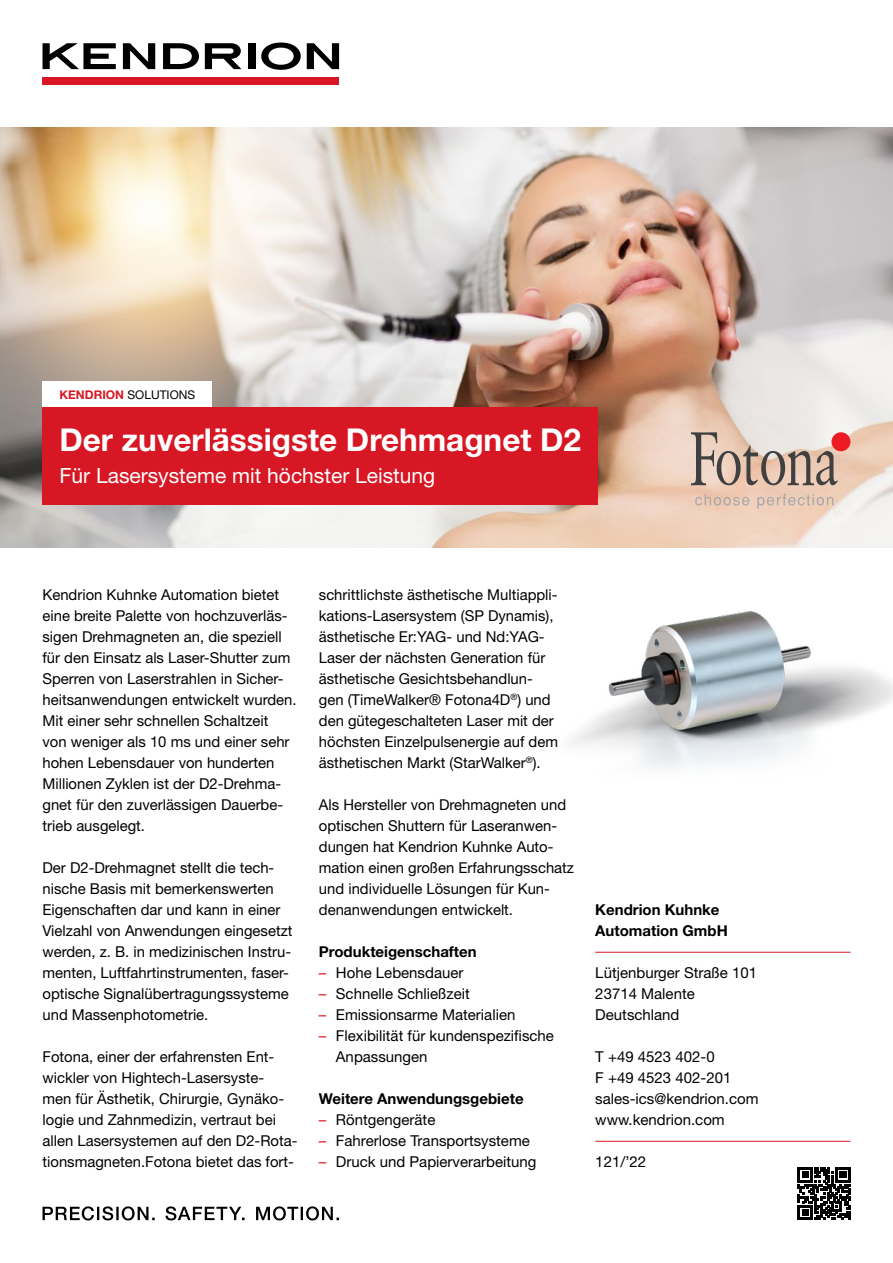
<style>
.page{position:relative;width:893px;height:1263px;background:#fff}
.page>*{position:absolute;margin:0;border:0;box-sizing:border-box;transform-origin:0 0}
.t1{font:700 31.5px "Helvetica Neue LT Pro";color:#fff}
.t2{font:21px "Helvetica Neue LT Pro";color:#fff}
.t3{font:15px/21px "Helvetica Neue LT Pro";color:#000}
.t4{font:700 15px/21px "Helvetica Neue LT Pro";color:#000}
.t5{font:12px "Helvetica Neue LT Pro";color:#000}
.s1{font-weight:700;color:#d81724}
.s2{color:#d81724}
</style>
<div class="page">
<div style="left:248px;top:43px;width:7px;height:26px;background:#000"></div>
<svg style="left:261px;top:43px;width:40px;height:27px"></svg>
<svg style="left:163px;top:43px;width:36px;height:26px"></svg>
<svg style="left:43px;top:43px;width:73px;height:26px"></svg>
<svg style="left:205px;top:43px;width:36px;height:26px"></svg>
<div style="left:43px;top:78px;width:296px;height:7px;background:#d81724"></div>
<svg style="left:123px;top:43px;width:32px;height:26px"></svg>
<svg style="left:307px;top:43px;width:32px;height:26px"></svg>
<hr style="left:595px;top:952px;width:255px;height:1px;background:#d81724">
<hr style="left:595px;top:1141px;width:255px;height:1px;background:#d81724">
<svg style="left:43px;top:1206px;width:296px;height:14px"></svg>
<svg style="left:798px;top:1167px;width:52px;height:53px"></svg>
<img style="left:478px;top:547px;width:415px;height:222px">
<img style="left:0;top:128px;width:893px;height:419px">
<div style="left:43px;top:407px;width:555px;height:98px;background:#d81724"></div>
<div style="left:43px;top:381px;width:169px;height:26px;background:#fff"></div>
<svg style="left:691px;top:432px;width:147px;height:53px;background:#c2afa4"></svg>
<svg style="left:695px;top:494px;width:54px;height:12px"></svg>
<svg style="left:757px;top:494px;width:76px;height:14px"></svg>
<div style="left:831px;top:432px;width:19px;height:19px;background:#ed1c24;border-radius:50%"></div>
<p class="t5" style="left:60px;top:387px;width:137px"><span class="s1">KENDRION</span> SOLUTIONS</p>
<h1 class="t1" style="left:60px;top:420px;width:523px">Der zuverlässigste Drehmagnet D2</h1>
<h2 class="t2" style="left:60px;top:463px;width:377px">Für Lasersysteme mit höchster Leistung</h2>
<p class="t3" style="left:43px;top:584px;width:256px">Kendrion Kuhnke Automation bietet eine breite Palette von hochzuverläs&shy;sigen Drehmagneten an, die speziell für den Einsatz als Laser-Shutter zum Sperren von Laserstrahlen in Sicher&shy;heitsanwendungen entwickelt wurden.<br>Mit einer sehr schnellen Schaltzeit<br>von weniger als 10 ms und einer sehr hohen Lebensdauer von hunderten Millionen Zyklen ist der D2-Drehma&shy;gnet für den zuverlässigen Dauerbe&shy;trieb ausgelegt.</p>
<p class="t3" style="left:43px;top:857px;width:251px">Der D2-Drehmagnet stellt die tech&shy;nische Basis mit bemerkenswerten Eigenschaften dar und kann in einer Vielzahl von Anwendungen eingesetzt werden, z. B. in medizinischen Instru&shy;menten, Luftfahrtinstrumenten, faser&shy;optische Signalübertragungssysteme und Massenphotometrie.</p>
<p class="t3" style="left:43px;top:1046px;width:256px">Fotona, einer der erfahrensten Ent&shy;wickler von Hightech-Lasersyste-<br>men für Ästhetik, Chirurgie, Gynäko&shy;logie und Zahnmedizin, vertraut bei allen Lasersystemen auf den D2-Rota&shy;tionsmagneten.Fotona bietet das fort-</p>
<p class="t3" style="left:319px;top:584px;width:241px">schrittlichste ästhetische Multiappli&shy;kations-Lasersystem (SP Dynamis), ästhetische Er:YAG- und Nd:YAG-Laser der nächsten Generation für ästhetische Gesichtsbehandlun&shy;gen (TimeWalker® Fotona4D<sup>®</sup>) und den gütegeschalteten Laser mit der höchsten Einzelpulsenergie auf dem ästhetischen Markt (StarWalker<sup>®</sup>).</p>
<p class="t3" style="left:319px;top:794px;width:257px">Als Hersteller von Drehmagneten und optischen Shuttern für Laseranwen&shy;dungen hat Kendrion Kuhnke Auto&shy;mation einen großen Erfahrungsschatz und individuelle Lösungen für Kun&shy;denanwendungen entwickelt.</p>
<p class="t4" style="left:319px;top:941px;width:159px">Produkteigenschaften</p>
<p class="t3" style="left:319px;top:962px;width:146px"><span class="s2">–</span> Hohe Lebensdauer</p>
<p class="t3" style="left:319px;top:983px;width:152px"><span class="s2">–</span> Schnelle Schließzeit</p>
<p class="t3" style="left:319px;top:1004px;width:198px"><span class="s2">–</span> Emissionsarme Materialien</p>
<p class="t3" style="left:336px;top:1025px;width:220px;text-indent:-17px"><span class="s2">–</span> Flexibilität für kundenspezifische<br>Anpassungen</p>
<p class="t4" style="left:319px;top:1088px;width:206px">Weitere Anwendungsgebiete</p>
<p class="t3" style="left:319px;top:1109px;width:118px"><span class="s2">–</span> Röntgengeräte</p>
<p class="t3" style="left:319px;top:1130px;width:212px"><span class="s2">–</span> Fahrerlose Transportsysteme</p>
<p class="t3" style="left:319px;top:1151px;width:219px"><span class="s2">–</span> Druck und Papierverarbeitung</p>
<p class="t4" style="left:595px;top:899px;width:134px">Kendrion Kuhnke<br>Automation GmbH</p>
<p class="t3" style="left:595px;top:962px;width:163px">Lütjenburger Straße 101<br>23714 Malente<br>Deutschland</p>
<p class="t3" style="left:595px;top:1046px;width:165px">T +49 4523 402-0<br>F +49 4523 402-201 sales-ics@kendrion.com www.kendrion.com</p>
<p class="t3" style="left:595px;top:1151px;width:52px">121/’22</p>
</div>
